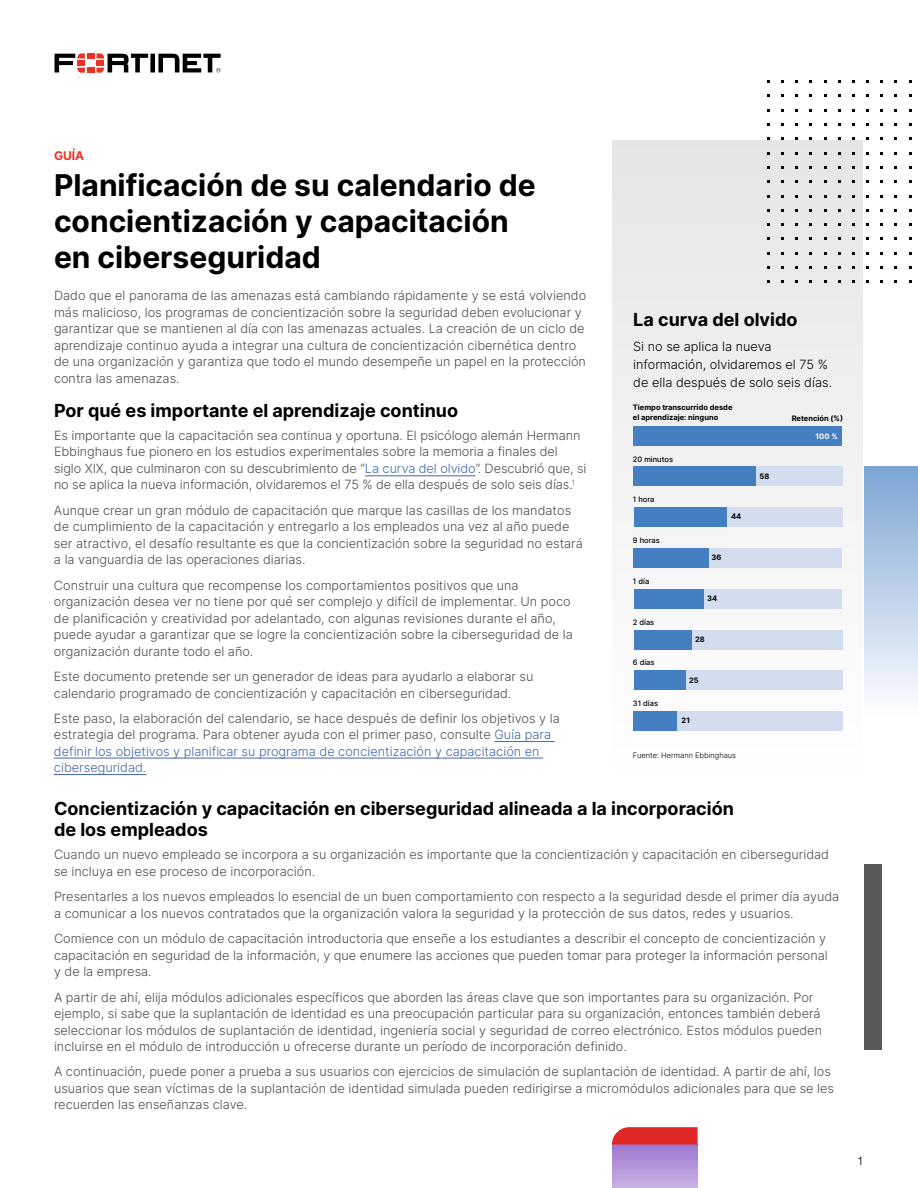
<style>
.page{position:relative;width:918px;height:1188px;background:#fff}
.page>*{position:absolute;margin:0;border:0;box-sizing:border-box;transform-origin:0 0}
.t1{font:700 30px/36px "Inter";color:#000}
.t2{font:700 18px/21px "Inter";color:#000}
.t3{font:300 12.75px/16.5px "Inter";color:#4d4d4f}
.t4{font:300 12.75px/18px "Inter";color:#000}
.t5{font:700 12px "Inter";color:#ee3124}
.t6{font:300 12px "Helvetica Neue LT Pro";color:#000}
.t7{font:700 7.5px/10.5px "Inter";color:#000}
.t8{font:500 7.5px "Inter";color:#000}
.t9{font:300 7.5px "Inter";color:#000}
.t10{font:700 7.5px "Inter";color:#fff}
.s1{color:#4266ae}
</style>
<div class="page">
<svg style="left:55px;top:53px;width:166px;height:20px"></svg>
<div style="left:613px;top:141px;width:250px;height:640px;background:linear-gradient(to bottom,#e2e2e2,#fcfdff)"></div>
<hr style="left:365px;top:475px;width:111px;height:1px;background:#4266ae">
<hr style="left:494px;top:741px;width:61px;height:1px;background:#4266ae">
<hr style="left:54px;top:758px;width:489px;height:1px;background:#4266ae">
<hr style="left:54px;top:774px;width:92px;height:1px;background:#4266ae">
<div style="left:660px;top:589px;width:182px;height:20px;background:#d4dcf0"></div>
<div style="left:680px;top:507px;width:162px;height:20px;background:#d4dcf0"></div>
<div style="left:671px;top:671px;width:171px;height:19px;background:#d4dcf0"></div>
<div style="left:720px;top:467px;width:122px;height:19px;background:#d4dcf0"></div>
<div style="left:644px;top:630px;width:198px;height:19px;background:#d4dcf0"></div>
<div style="left:691px;top:548px;width:151px;height:20px;background:#d4dcf0"></div>
<div style="left:665px;top:712px;width:177px;height:19px;background:#d4dcf0"></div>
<div style="left:634px;top:426px;width:208px;height:19px;background:#447fc1"></div>
<div style="left:634px;top:589px;width:70px;height:20px;background:#447fc1"></div>
<div style="left:634px;top:507px;width:93px;height:20px;background:#447fc1"></div>
<div style="left:634px;top:671px;width:51px;height:19px;background:#447fc1"></div>
<div style="left:634px;top:467px;width:122px;height:19px;background:#447fc1"></div>
<div style="left:634px;top:630px;width:57px;height:19px;background:#447fc1"></div>
<div style="left:634px;top:548px;width:75px;height:20px;background:#447fc1"></div>
<div style="left:634px;top:712px;width:43px;height:19px;background:#447fc1"></div>
<div style="left:864px;top:864px;width:17px;height:185px;background:#58595b"></div>
<div style="left:864px;top:467px;width:54px;height:248px;background:linear-gradient(to bottom,#7ca6d3,#fdfdfe)"></div>
<div style="left:612px;top:1144px;width:86px;height:44px;background:linear-gradient(to bottom,#9e77d0,#c7b0e4)"></div>
<svg style="left:612px;top:1127px;width:86px;height:18px;background:#e03537"></svg>
<p class="t5" style="left:54px;top:147px;width:32px">GUÍA</p>
<h1 class="t1" style="left:54px;top:166px;width:483px">Planificación de su calendario de concientización y capacitación en ciberseguridad</h1>
<p class="t3" style="left:54px;top:287px;width:534px">Dado que el panorama de las amenazas está cambiando rápidamente y se está volviendo más malicioso, los programas de concientización sobre la seguridad deben evolucionar y garantizar que se mantienen al día con las amenazas actuales. La creación de un ciclo de aprendizaje continuo ayuda a integrar una cultura de concientización cibernética dentro de una organización y garantiza que todo el mundo desempeñe un papel en la protección contra las amenazas.</p>
<h2 class="t2" style="left:54px;top:399px;width:406px">Por qué es importante el aprendizaje continuo</h2>
<p class="t3" style="left:54px;top:427px;width:534px">Es importante que la capacitación sea continua y oportuna. El psicólogo alemán Hermann Ebbinghaus fue pionero en los estudios experimentales sobre la memoria a finales del siglo XIX, que culminaron con su descubrimiento de “<span class="s1">La curva del olvido</span>”. Descubrió que, si no se aplica la nueva información, olvidaremos el 75 % de ella después de solo seis días.<sup>1</sup></p>
<p class="t3" style="left:54px;top:502px;width:530px">Aunque crear un gran módulo de capacitación que marque las casillas de los mandatos de cumplimiento de la capacitación y entregarlo a los empleados una vez al año puede ser atractivo, el desafío resultante es que la concientización sobre la seguridad no estará a la vanguardia de las operaciones diarias.</p>
<p class="t3" style="left:54px;top:576px;width:520px">Construir una cultura que recompense los comportamientos positivos que una organización desea ver no tiene por qué ser complejo y difícil de implementar. Un poco de planificación y creatividad por adelantado, con algunas revisiones durante el año, puede ayudar a garantizar que se logre la concientización sobre la ciberseguridad de la organización durante todo el año.</p>
<p class="t3" style="left:54px;top:668px;width:481px">Este documento pretende ser un generador de ideas para ayudarlo a elaborar su calendario programado de concientización y capacitación en ciberseguridad.</p>
<p class="t3" style="left:54px;top:710px;width:507px">Este paso, la elaboración del calendario, se hace después de definir los objetivos y la estrategia del programa. Para obtener ayuda con el primer paso, consulte <span class="s1">Guía para definir los objetivos y planificar su programa de concientización y capacitación en ciberseguridad.</span></p>
<h2 class="t2" style="left:633px;top:309px;width:166px">La curva del olvido</h2>
<p class="t4" style="left:633px;top:337px;width:200px">Si no se aplica la nueva información, olvidaremos el 75 % de ella después de solo seis días.</p>
<p class="t7" style="left:633px;top:402px;width:101px">Tiempo transcurrido desde el aprendizaje: ninguno</p>
<p class="t8" style="left:633px;top:453px;width:42px">20 minutos</p>
<p class="t8" style="left:633px;top:494px;width:23px">1 hora</p>
<p class="t8" style="left:633px;top:535px;width:28px">9 horas</p>
<p class="t8" style="left:633px;top:576px;width:18px">1 día</p>
<p class="t8" style="left:633px;top:616px;width:23px">2 días</p>
<p class="t8" style="left:633px;top:657px;width:23px">6 días</p>
<p class="t8" style="left:633px;top:698px;width:27px">31 días</p>
<p class="t7" style="left:731px;top:511px;width:12px">44</p>
<p class="t7" style="left:712px;top:552px;width:11px">36</p>
<p class="t7" style="left:707px;top:593px;width:12px">34</p>
<p class="t7" style="left:695px;top:634px;width:11px">28</p>
<p class="t7" style="left:689px;top:674px;width:11px">25</p>
<p class="t7" style="left:682px;top:715px;width:10px">21</p>
<p class="t9" style="left:633px;top:750px;width:105px">Fuente: Hermann Ebbinghaus</p>
<p class="t7" style="left:760px;top:470px;width:11px">58</p>
<p class="t7" style="left:792px;top:413px;width:53px">Retención (%)</p>
<p class="t10" style="left:816px;top:431px;width:24px">100 %</p>
<h2 class="t2" style="left:54px;top:798px;width:681px">Concientización y capacitación en ciberseguridad alineada a la incorporación de los empleados</h2>
<p class="t3" style="left:54px;top:846px;width:777px">Cuando un nuevo empleado se incorpora a su organización es importante que la concientización y capacitación en ciberseguridad se incluya en ese proceso de incorporación.</p>
<p class="t3" style="left:54px;top:888px;width:787px">Presentarles a los nuevos empleados lo esencial de un buen comportamiento con respecto a la seguridad desde el primer día ayuda a comunicar a los nuevos contratados que la organización valora la seguridad y la protección de sus datos, redes y usuarios.</p>
<p class="t3" style="left:54px;top:930px;width:775px">Comience con un módulo de capacitación introductoria que enseñe a los estudiantes a describir el concepto de concientización y capacitación en seguridad de la información, y que enumere las acciones que pueden tomar para proteger la información personal y de la empresa.</p>
<p class="t3" style="left:54px;top:988px;width:770px">A partir de ahí, elija módulos adicionales específicos que aborden las áreas clave que son importantes para su organización. Por ejemplo, si sabe que la suplantación de identidad es una preocupación particular para su organización, entonces también deberá seleccionar los módulos de suplantación de identidad, ingeniería social y seguridad de correo electrónico. Estos módulos pueden incluirse en el módulo de introducción u ofrecerse durante un período de incorporación definido.</p>
<p class="t3" style="left:54px;top:1063px;width:782px">A continuación, puede poner a prueba a sus usuarios con ejercicios de simulación de suplantación de identidad. A partir de ahí, los usuarios que sean víctimas de la suplantación de identidad simulada pueden redirigirse a micromódulos adicionales para que se les recuerden las enseñanzas clave.</p>
<p class="t6" style="left:857px;top:1154px;width:8px">1</p>
</div>
